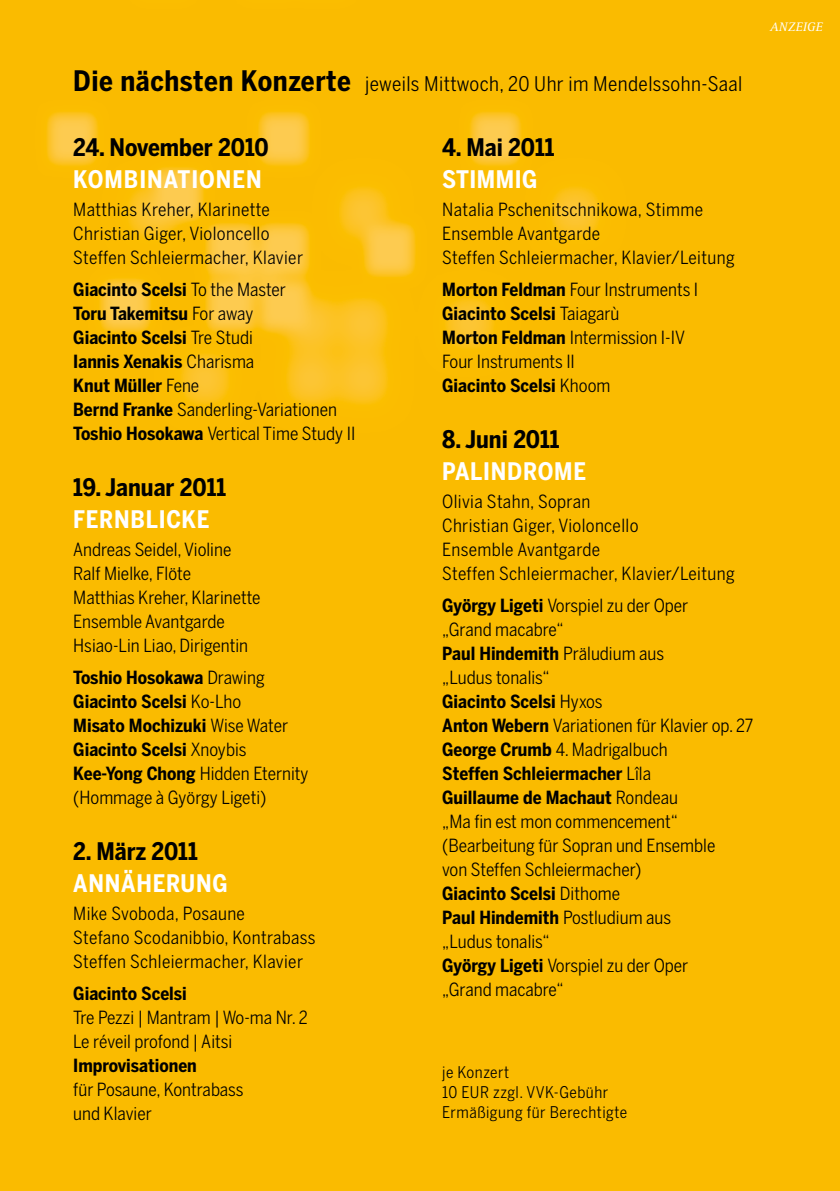
<style>
.page{position:relative;width:840px;height:1191px;background:#fff}
.page>*{position:absolute;margin:0;border:0;box-sizing:border-box;transform-origin:0 0}
.t1{font:700 24px "Benton Sans Cond";color:#000}
.t2{font:700 24px "Benton Sans Cond";letter-spacing:.03em;color:#fff}
.t3{font:20px "Benton Sans Cond";letter-spacing:.02em;color:#000}
.t4{font:18px/24px "Benton Sans Cond";color:#000}
.t5{font:18px/24px "Benton Sans Cond";letter-spacing:.02em;color:#000}
.t6{font:700 18px/24px "Benton Sans Cond";color:#000}
.t7{font:16px/20px "Benton Sans Cond";letter-spacing:.03em;color:#000}
.t8{font:italic 12.8px "Rotis Serif";color:#fff}
.s1{font-weight:700;font-size:28px}
.s2{font-weight:400}
.s3{font-weight:700}
</style>
<div class="page">
<div style="left:0;top:0;width:839px;height:1191px;background:#fabb00"></div>
<img style="left:47px;top:112px;width:552px;height:292px">
<p class="t3" style="left:73px;top:72px;width:670px"><span class="s1">Die nächsten Konzerte</span> jeweils Mittwoch, 20 Uhr im Mendelssohn-Saal</p>
<p class="t8" style="left:769px;top:19px;width:55px">ANZEIGE</p>
<h1 class="t1" style="left:73px;top:133px;width:197px">24. November 2010</h1>
<h1 class="t2" style="left:73px;top:165px;width:190px">KoMbINaTIoNEN</h1>
<p class="t5" style="left:73px;top:197px;width:231px">Matthias Kreher, Klarinette<br>Christian Giger, Violoncello<br>Steffen Schleiermacher, Klavier</p>
<p class="t6" style="left:73px;top:277px;width:283px">Giacinto Scelsi <span class="s2">To the Master<br></span>Toru Takemitsu <span class="s2">For away<br></span>Giacinto Scelsi <span class="s2">Tre Studi<br></span>Iannis Xenakis <span class="s2">Charisma<br></span>Knut Müller <span class="s2">Fene<br></span>bernd Franke <span class="s2">Sanderling-Variationen<br></span>Toshio Hosokawa <span class="s2">Vertical Time Study II</span></p>
<h1 class="t1" style="left:73px;top:473px;width:154px">19. Januar 2011</h1>
<h1 class="t2" style="left:73px;top:505px;width:138px">FERNbLIcKE</h1>
<p class="t4" style="left:73px;top:537px;width:189px">Andreas Seidel, Violine<br>Ralf Mielke, Flöte<br>Matthias Kreher, Klarinette<br>Ensemble Avantgarde<br>Hsiao-Lin Liao, Dirigentin</p>
<p class="t6" style="left:73px;top:665px;width:236px">Toshio Hosokawa <span class="s2">Drawing<br></span>Giacinto Scelsi <span class="s2">Ko-Lho<br></span>Misato Mochizuki <span class="s2">Wise Water<br></span>Giacinto Scelsi <span class="s2">Xnoybis<br></span>Kee-Yong chong <span class="s2">Hidden Eternity (Hommage à György Ligeti)</span></p>
<h1 class="t1" style="left:73px;top:837px;width:126px">2. März 2011</h1>
<h1 class="t2" style="left:73px;top:869px;width:156px">aNNäHERuNG</h1>
<p class="t5" style="left:73px;top:901px;width:244px">Mike Svoboda, Posaune<br>Stefano Scodanibbio, Kontrabass<br>Steffen Schleiermacher, Klavier</p>
<p class="t6" style="left:73px;top:981px;width:115px">Giacinto Scelsi</p>
<p class="t4" style="left:73px;top:1005px;width:236px">Tre Pezzi | Mantram | Wo-ma Nr. 2<br>Le réveil profond | Aitsi</p>
<p class="t6" style="left:73px;top:1053px;width:125px">Improvisationen</p>
<p class="t4" style="left:73px;top:1077px;width:172px">für Posaune, Kontrabass und Klavier</p>
<h1 class="t1" style="left:442px;top:133px;width:114px">4. Mai 2011</h1>
<h1 class="t2" style="left:442px;top:165px;width:97px">STIMMIG</h1>
<p class="t5" style="left:442px;top:197px;width:294px">Natalia Pschenitschnikowa, Stimme<br>Ensemble Avantgarde<br>Steffen Schleiermacher, Klavier/Leitung</p>
<p class="t4" style="left:442px;top:277px;width:257px"><span class="s3">Morton Feldman</span> Four Instruments I<br><span class="s3">Giacinto Scelsi</span> Taiagarù<br><span class="s3">Morton Feldman</span> Intermission I-IV<br>Four Instruments II<br><span class="s3">Giacinto Scelsi</span> Khoom</p>
<h1 class="t1" style="left:442px;top:425px;width:119px">8. Juni 2011</h1>
<h1 class="t2" style="left:442px;top:457px;width:145px">PaLINDRoME</h1>
<p class="t5" style="left:442px;top:489px;width:294px">Olivia Stahn, Sopran<br>Christian Giger, Violoncello<br>Ensemble Avantgarde<br>Steffen Schleiermacher, Klavier/Leitung</p>
<p class="t4" style="left:442px;top:593px;width:312px"><span class="s3">György Ligeti</span> Vorspiel zu der Oper<br>„Grand macabre“<br><span class="s3">Paul Hindemith</span> Präludium aus<br>„Ludus tonalis“<br><span class="s3">Giacinto Scelsi</span> Hyxos<br><span class="s3">anton Webern</span> Variationen für Klavier op. 27<br><span class="s3">George crumb</span> 4. Madrigalbuch<br><span class="s3">Steffen Schleiermacher</span> Lîla<br><span class="s3">Guillaume de Machaut</span> Rondeau<br>„Ma fin est mon commencement“ (Bearbeitung für Sopran und Ensemble<br>von Steffen Schleiermacher)<br><span class="s3">Giacinto Scelsi</span> Dithome<br><span class="s3">Paul Hindemith</span> Postludium aus<br>„Ludus tonalis“<br><span class="s3">György Ligeti</span> Vorspiel zu der Oper<br>„Grand macabre“</p>
<p class="t7" style="left:442px;top:1062px;width:186px">je Konzert<br>10 EUR zzgl. VVK-Gebühr<br>Ermäßigung für Berechtigte</p>
</div>
